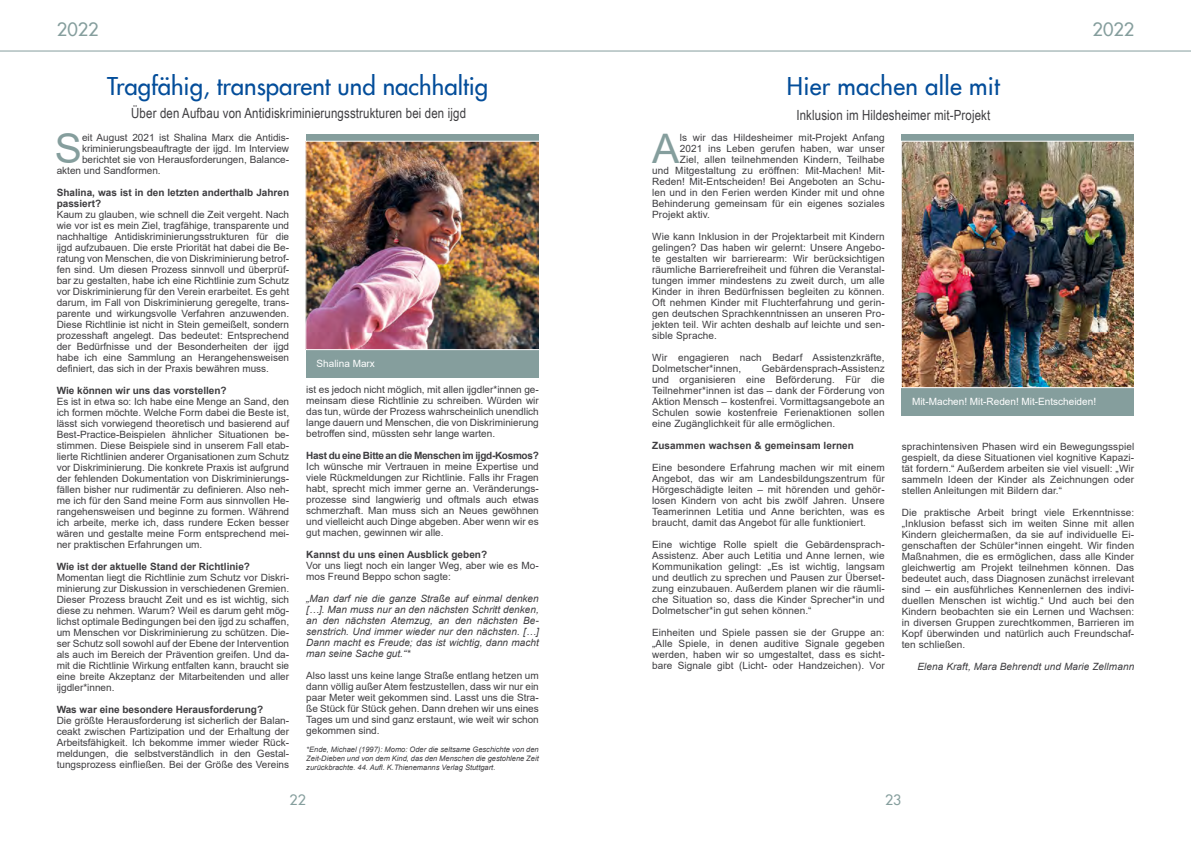
<style>
.page{position:relative;width:1191px;height:842px;background:#fff}
.page>*{position:absolute;margin:0;border:0;box-sizing:border-box;transform-origin:0 0}
.t1{font:40.7px "Arial";color:#859e9d}
.t2{font:500 24px "Futura Com";color:#034d9a}
.t3{font:500 18px "Futura Com";color:#859e9d}
.t4{font:14px "Arial Narrow";letter-spacing:.01em;color:#3e3d40}
.t5{font:500 14px "Futura Com";color:#859e9d}
.t6{font:10px/11px "Arial";letter-spacing:.01em;color:#3e3d40;text-align:justify}
.t7{font:italic 10px/11px "Arial";color:#3e3d40;text-align:justify}
.t8{font:700 10px/11px "Arial";color:#3e3d40}
.t9{font:10px "Arial";color:#fff}
.t10{font:700 10px "Arial";letter-spacing:-.03em;color:#3e3d40}
.t11{font:italic 7.5px/9px "Arial";color:#3e3d40;text-align:justify}
</style>
<div class="page">
<hr style="left:0;top:51px;width:1191px;height:1px;background:#859e9d">
<div style="left:306px;top:134px;width:233px;height:243px;background:#859e9d"></div>
<img style="left:307px;top:143px;width:231px;height:205px">
<div style="left:305px;top:141px;width:235px;height:209px;border:1px solid #fff"></div>
<div style="left:901px;top:134px;width:233px;height:281px;background:#859e9d"></div>
<img style="left:902px;top:143px;width:232px;height:243px">
<div style="left:900px;top:141px;width:239px;height:247px;border:1px solid #fff"></div>
<div style="left:539px;top:65px;width:8px;height:316px;background:#fff"></div>
<div style="left:1134px;top:129px;width:9px;height:288px;background:#fff"></div>
<h3 class="t3" style="left:57px;top:16px;width:43px">2022</h3>
<h3 class="t3" style="left:1092px;top:16px;width:43px">2022</h3>
<h2 class="t2" style="left:107px;top:68px;width:382px">Tragfähig, transparent und nachhaltig</h2>
<h3 class="t4" style="left:131px;top:103px;width:336px">Über den Aufbau von Antidiskriminierungsstrukturen bei den ijgd</h3>
<h1 class="t1" style="left:55px;top:121px;width:29px">S</h1>
<p class="t6" style="left:82px;top:132px;width:209px">eit August 2021 ist Shalina Marx die Antidis-</p>
<p class="t6" style="left:82px;top:143px;width:209px">kriminierungsbeauftragte der ijgd. Im Interview</p>
<p class="t6" style="left:82px;top:154px;width:209px">berichtet sie von Herausforderungen, Balance-</p>
<p class="t6" style="left:57px;top:165px;width:105px">akten und Sandformen.</p>
<p class="t8" style="left:57px;top:188px;width:234px">Shalina, was ist in den letzten anderthalb Jahren passiert?</p>
<p class="t6" style="left:57px;top:209px;width:234px">Kaum zu glauben, wie schnell die Zeit vergeht. Nach wie vor ist es mein Ziel, tragfähige, transparente und nachhaltige Antidiskriminierungsstrukturen für die ijgd aufzubauen. Die erste Priorität hat dabei die Be&shy;ratung von Menschen, die von Diskriminierung betrof&shy;fen sind. Um diesen Prozess sinnvoll und überprüf&shy;bar zu gestalten, habe ich eine Richtlinie zum Schutz vor Diskriminierung für den Verein erarbeitet. Es geht darum, im Fall von Diskriminierung geregelte, trans&shy;parente und wirkungsvolle Verfahren anzuwenden.<br>Diese Richtlinie ist nicht in Stein gemeißelt, sondern prozesshaft angelegt. Das bedeutet: Entsprechend der Bedürfnisse und der Besonderheiten der ijgd habe ich eine Sammlung an Herangehensweisen definiert, das sich in der Praxis bewähren muss.</p>
<p class="t8" style="left:57px;top:386px;width:171px">Wie können wir uns das vorstellen?</p>
<p class="t6" style="left:57px;top:396px;width:234px">Es ist in etwa so: Ich habe eine Menge an Sand, den ich formen möchte. Welche Form dabei die Beste ist, lässt sich vorwiegend theoretisch und basierend auf Best-Practice-Beispielen ähnlicher Situationen be&shy;stimmen. Diese Beispiele sind in unserem Fall etab&shy;lierte Richtlinien anderer Organisationen zum Schutz vor Diskriminierung. Die konkrete Praxis ist aufgrund der fehlenden Dokumentation von Diskriminierungs&shy;fällen bisher nur rudimentär zu definieren. Also neh&shy;me ich für den Sand meine Form aus sinnvollen He&shy;rangehensweisen und beginne zu formen. Während ich arbeite, merke ich, dass rundere Ecken besser wären und gestalte meine Form entsprechend mei&shy;ner praktischen Erfahrungen um.</p>
<p class="t8" style="left:57px;top:562px;width:195px">Wie ist der aktuelle Stand der Richtlinie?</p>
<p class="t6" style="left:57px;top:572px;width:234px">Momentan liegt die Richtlinie zum Schutz vor Diskri&shy;minierung zur Diskussion in verschiedenen Gremien.<br>Dieser Prozess braucht Zeit und es ist wichtig, sich diese zu nehmen. Warum? Weil es darum geht mög&shy;lichst optimale Bedingungen bei den ijgd zu schaffen, um Menschen vor Diskriminierung zu schützen. Die&shy;ser Schutz soll sowohl auf der Ebene der Intervention als auch im Bereich der Prävention greifen. Und da&shy;mit die Richtlinie Wirkung entfalten kann, braucht sie eine breite Akzeptanz der Mitarbeitenden und aller ijgdler*innen.</p>
<p class="t8" style="left:57px;top:705px;width:208px">Was war eine besondere Herausforderung?</p>
<p class="t6" style="left:57px;top:715px;width:234px">Die größte Herausforderung ist sicherlich der Balan&shy;ceakt zwischen Partizipation und der Erhaltung der Arbeitsfähigkeit. Ich bekomme immer wieder Rück&shy;meldungen, die selbstverständlich in den Gestal&shy;tungsprozess einfließen. Bei der Größe des Vereins</p>
<p class="t9" style="left:316px;top:356px;width:60px">Shalina Marx</p>
<p class="t6" style="left:306px;top:384px;width:234px">ist es jedoch nicht möglich, mit allen ijgdler*innen ge&shy;meinsam diese Richtlinie zu schreiben. Würden wir das tun, würde der Prozess wahrscheinlich unendlich lange dauern und Menschen, die von Diskriminierung betroffen sind, müssten sehr lange warten.</p>
<p class="t10" style="left:306px;top:450px;width:234px">Hast du eine Bitte an die Menschen im ijgd-Kosmos?</p>
<p class="t6" style="left:306px;top:461px;width:234px">Ich wünsche mir Vertrauen in meine Expertise und viele Rückmeldungen zur Richtlinie. Falls ihr Fragen habt, sprecht mich immer gerne an. Veränderungs&shy;prozesse sind langwierig und oftmals auch etwas schmerzhaft. Man muss sich an Neues gewöhnen und vielleicht auch Dinge abgeben. Aber wenn wir es gut machen, gewinnen wir alle.</p>
<p class="t8" style="left:306px;top:550px;width:182px">Kannst du uns einen Ausblick geben?</p>
<p class="t6" style="left:306px;top:560px;width:234px">Vor uns liegt noch ein langer Weg, aber wie es Mo&shy;mos Freund Beppo schon sagte:</p>
<p class="t7" style="left:306px;top:593px;width:234px">„Man darf nie die ganze Straße auf einmal denken […]. Man muss nur an den nächsten Schritt denken, an den nächsten Atemzug, an den nächsten Be&shy;senstrich. Und immer wieder nur den nächsten. […] Dann macht es Freude; das ist wichtig, dann macht man seine Sache gut.“*</p>
<p class="t6" style="left:306px;top:670px;width:234px">Also lasst uns keine lange Straße entlang hetzen um dann völlig außer Atem festzustellen, dass wir nur ein paar Meter weit gekommen sind. Lasst uns die Stra&shy;ße Stück für Stück gehen. Dann drehen wir uns eines Tages um und sind ganz erstaunt, wie weit wir schon gekommen sind.</p>
<p class="t11" style="left:306px;top:745px;width:234px">*Ende, Michael (1997): Momo: Oder die seltsame Geschichte von den Zeit-Dieben und von dem Kind, das den Menschen die gestohlene Zeit zurückbrachte. 44. Aufl. K.Thienemanns Verlag Stuttgart.</p>
<h2 class="t2" style="left:787px;top:69px;width:214px">Hier machen alle mit</h2>
<h3 class="t4" style="left:796px;top:105px;width:195px">Inklusion im Hildesheimer mit-Projekt</h3>
<h1 class="t1" style="left:652px;top:121px;width:29px">A</h1>
<p class="t6" style="left:680px;top:132px;width:206px">ls wir das Hildesheimer mit-Projekt Anfang</p>
<p class="t6" style="left:680px;top:143px;width:206px">2021 ins Leben gerufen haben, war unser</p>
<p class="t6" style="left:680px;top:154px;width:206px">Ziel, allen teilnehmenden Kindern, Teilhabe</p>
<p class="t6" style="left:652px;top:165px;width:234px">und Mitgestaltung zu eröffnen: Mit-Machen! Mit-</p>
<p class="t6" style="left:652px;top:176px;width:234px">Reden! Mit-Entscheiden! Bei Angeboten an Schu-</p>
<p class="t6" style="left:652px;top:187px;width:234px">len und in den Ferien werden Kinder mit und ohne</p>
<p class="t6" style="left:652px;top:198px;width:234px">Behinderung gemeinsam für ein eigenes soziales</p>
<p class="t6" style="left:652px;top:209px;width:59px">Projekt aktiv.</p>
<p class="t6" style="left:652px;top:231px;width:234px">Wie kann Inklusion in der Projektarbeit mit Kindern gelingen? Das haben wir gelernt: Unsere Angebo&shy;te gestalten wir barrierearm: Wir berücksichtigen räumliche Barrierefreiheit und führen die Veranstal&shy;tungen immer mindestens zu zweit durch, um alle Kinder in ihren Bedürfnissen begleiten zu können.<br>Oft nehmen Kinder mit Fluchterfahrung und gerin&shy;gen deutschen Sprachkenntnissen an unseren Pro&shy;jekten teil. Wir achten deshalb auf leichte und sen&shy;sible Sprache.</p>
<p class="t6" style="left:652px;top:352px;width:234px">Wir engagieren nach Bedarf Assistenzkräfte,<br>Dolmetscher*innen,</p>
<p class="t6" style="left:652px;top:363px;width:234px;text-indent:110px">Gebärdensprach-Assistenz und organisieren eine Beförderung. Für die Teilnehmer*innen ist das – dank der Förderung von Aktion Mensch – kostenfrei. Vormittagsangebote an Schulen sowie kostenfreie Ferienaktionen sollen eine Zugänglichkeit für alle ermöglichen.</p>
<p class="t8" style="left:652px;top:441px;width:203px">Zusammen wachsen &amp; gemeinsam lernen</p>
<p class="t6" style="left:652px;top:462px;width:234px">Eine besondere Erfahrung machen wir mit einem Angebot, das wir am Landesbildungszentrum für Hörgeschädigte leiten – mit hörenden und gehör&shy;losen Kindern von acht bis zwölf Jahren. Unsere Teamerinnen Letitia und Anne berichten, was es braucht, damit das Angebot für alle funktioniert.</p>
<p class="t6" style="left:652px;top:539px;width:234px">Eine wichtige Rolle spielt die Gebärdensprach-Assistenz. Aber auch Letitia und Anne lernen, wie Kommunikation gelingt: „Es ist wichtig, langsam und deutlich zu sprechen und Pausen zur Überset&shy;zung einzubauen. Außerdem planen wir die räumli&shy;che Situation so, dass die Kinder Sprecher*in und Dolmetscher*in gut sehen können.“</p>
<p class="t6" style="left:652px;top:627px;width:234px">Einheiten und Spiele passen sie der Gruppe an: „Alle Spiele, in denen auditive Signale gegeben werden, haben wir so umgestaltet, dass es sicht&shy;bare Signale gibt (Licht- oder Handzeichen). Vor</p>
<p class="t9" style="left:912px;top:395px;width:185px">Mit-Machen! Mit-Reden! Mit-Entscheiden!</p>
<p class="t6" style="left:901px;top:440px;width:234px">sprachintensiven Phasen wird ein Bewegungsspiel gespielt, da diese Situationen viel kognitive Kapazi&shy;tät fordern.“ Außerdem arbeiten sie viel visuell: „Wir sammeln Ideen der Kinder als Zeichnungen oder stellen Anleitungen mit Bildern dar.“</p>
<p class="t6" style="left:901px;top:506px;width:234px">Die praktische Arbeit bringt viele Erkenntnisse: „Inklusion befasst sich im weiten Sinne mit allen Kindern gleichermaßen, da sie auf individuelle Ei&shy;genschaften der Schüler*innen eingeht. Wir finden Maßnahmen, die es ermöglichen, dass alle Kinder gleichwertig am Projekt teilnehmen können. Das bedeutet auch, dass Diagnosen zunächst irrelevant sind – ein ausführliches Kennenlernen des indivi&shy;duellen Menschen ist wichtig.“ Und auch bei den Kindern beobachten sie ein Lernen und Wachsen: in diversen Gruppen zurechtkommen, Barrieren im Kopf überwinden und natürlich auch Freundschaf&shy;ten schließen.</p>
<p class="t7" style="left:917px;top:661px;width:218px">Elena Kraft, Mara Behrendt und Marie Zellmann</p>
<h3 class="t5" style="left:290px;top:790px;width:18px">22</h3>
<h3 class="t5" style="left:885px;top:790px;width:18px">23</h3>
</div>
